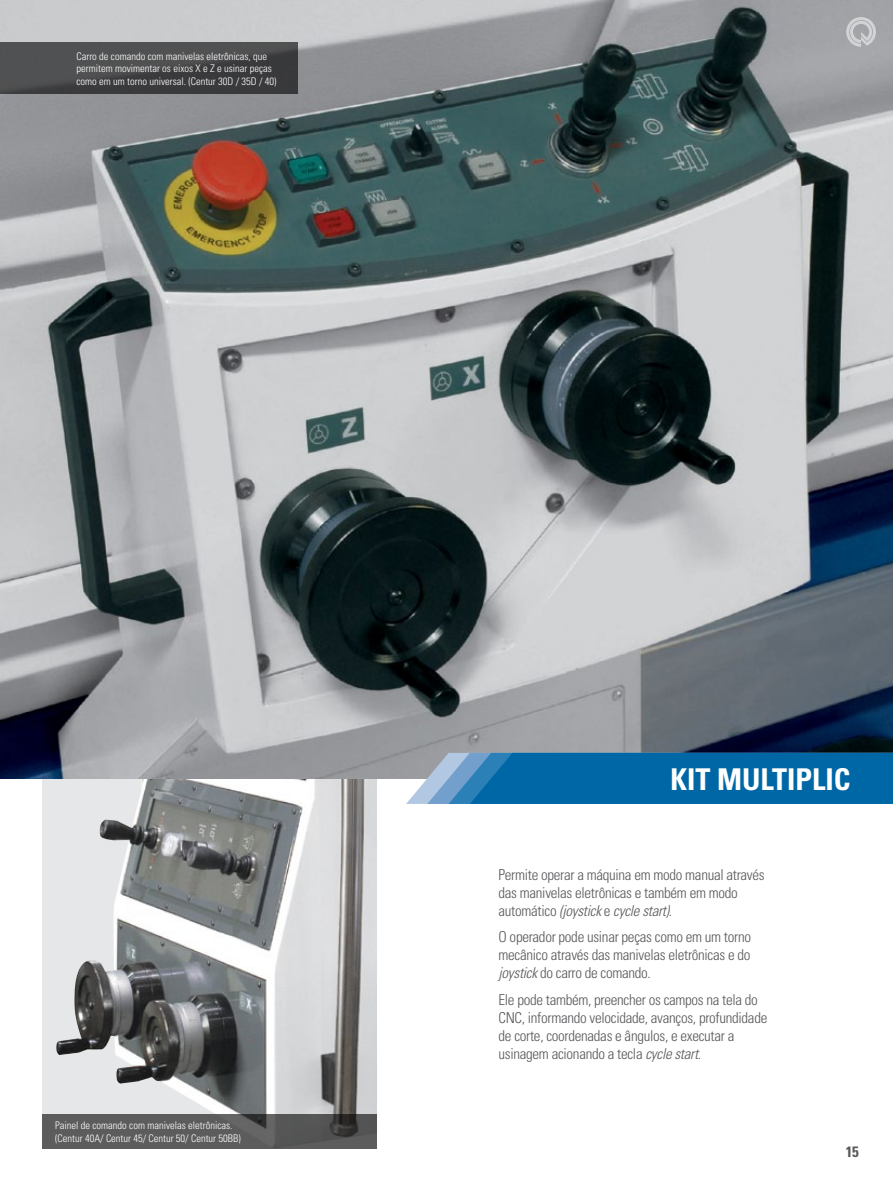
<style>
.page{position:relative;width:893px;height:1191px;background:#fff}
.page>*{position:absolute;margin:0;border:0;box-sizing:border-box;transform-origin:0 0}
.t1{font:700 condensed 30px "Univers";color:#fff}
.t2{font:300 condensed 15px/18px "Univers";letter-spacing:-.02em;color:#58595b}
.t3{font:700 condensed 15px "Univers";color:#58595b}
.t4{font:300 condensed 10.5px/12.6px "Univers";color:#fff}
.s1{font-style:italic}
</style>
<div class="page">
<div style="left:43px;top:778px;width:334px;height:370px;background:#e6e7e8"></div>
<img style="left:56px;top:778px;width:321px;height:336px">
<img style="left:0;top:0;width:893px;height:778px">
<svg style="left:0;top:43px;width:297px;height:51px;fill:#4e4f50"></svg>
<svg style="left:406px;top:753px;width:487px;height:51px"></svg>
<svg style="left:43px;top:1114px;width:334px;height:34px;fill:#5c5c5c"></svg>
<svg style="left:846px;top:17px;width:30px;height:30px"></svg>
<p class="t4" style="left:77px;top:50px;width:201px">Carro de comando com manivelas eletrônicas, que permitem movimentar os eixos X e Z e usinar peças como em um torno universal. (Centur 30D / 35D / 40)</p>
<p class="t4" style="left:55px;top:1119px;width:187px">Painel de comando com manivelas eletrônicas. (Centur 40A/ Centur 45/ Centur 50/ Centur 50BB)</p>
<h1 class="t1" style="left:670px;top:761px;width:167px">Kit Multiplic</h1>
<p class="t2" style="left:499px;top:865px;width:268px">Permite operar a máquina em modo manual através das manivelas eletrônicas e também em modo automático <span class="s1">(joystick</span> e <span class="s1">cycle start)</span>.</p>
<p class="t2" style="left:499px;top:928px;width:254px;text-align:justify">O operador pode usinar peças como em um torno mecânico através das manivelas eletrônicas e do <span class="s1">joystick</span> do carro de comando.</p>
<p class="t2" style="left:499px;top:990px;width:270px">Ele pode também, preencher os campos na tela do CNC, informando velocidade, avanços, profundidade de corte, coordenadas e ângulos, e executar a usinagem acionando a tecla <span class="s1">cycle start</span>.</p>
<p class="t3" style="left:846px;top:1142px;width:15px">15</p>
</div>
